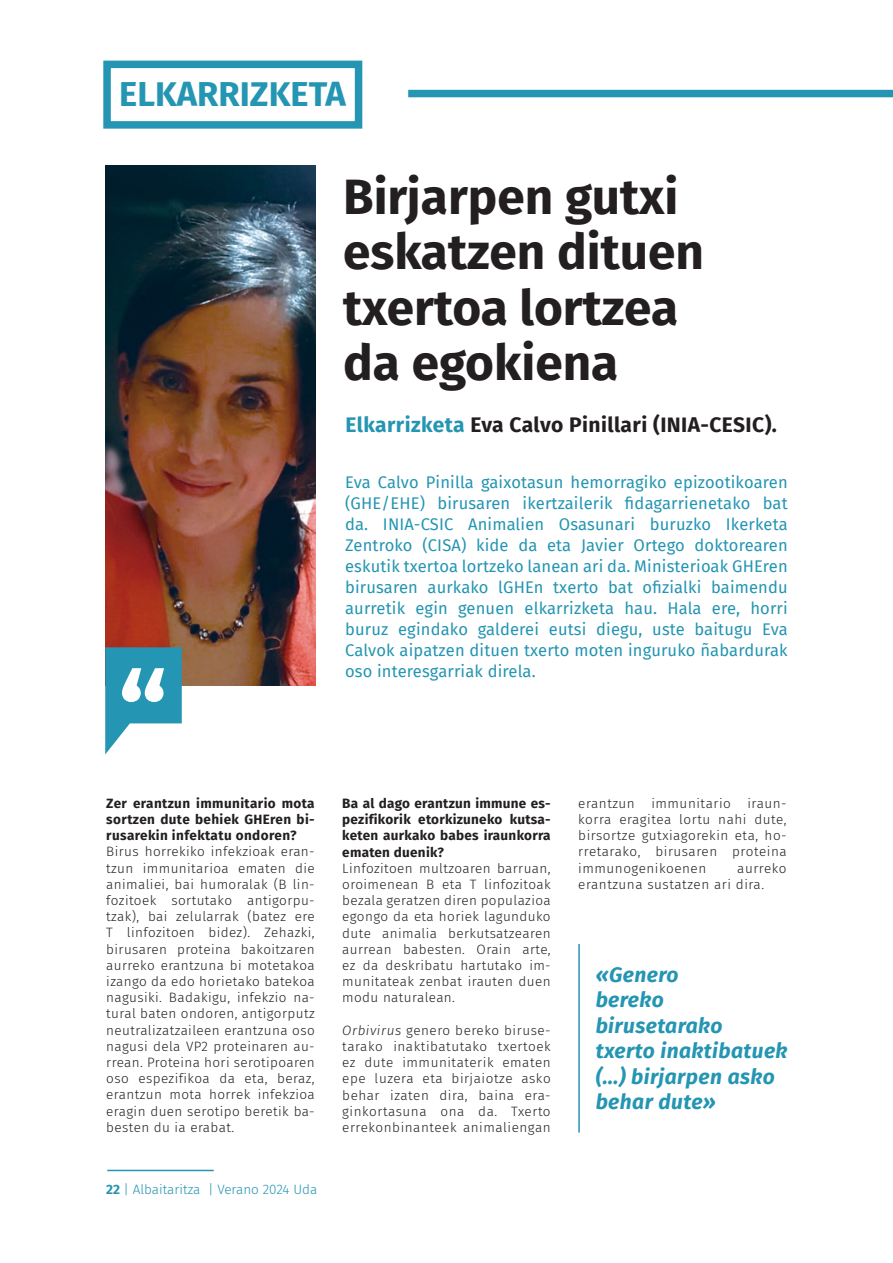
<style>
.page{position:relative;width:893px;height:1263px;background:#fff}
.page>*{position:absolute;margin:0;border:0;box-sizing:border-box;transform-origin:0 0}
.t1{font:700 111px "Fira Sans";color:#fff}
.t2{font:700 49.5px/55.5px "Fira Sans";color:#231f20}
.t3{font:700 34.5px "Fira Sans";color:#2495b2}
.t4{font:italic 700 21px/25.5px "Fira Sans";letter-spacing:.02em;color:#2495b2}
.t5{font:700 21px "Fira Sans";letter-spacing:.02em;color:#231f20}
.Elkarrizketa-Errepor{font:16.5px/21px "Fira Sans";letter-spacing:.01em;color:#2495b2;text-align:justify}
.Paragrafoa_ELK{font:300 13.5px/16.2px "Fira Sans";letter-spacing:.03em;color:#231f20;text-align:justify}
.Paragrafoa_ELK-2{font:700 13.5px/16.2px "Fira Sans";letter-spacing:.02em;color:#231f20;text-align:justify}
.t6{font:300 13.5px "Fira Sans";color:#2495b2}
.s1{color:#2495b2}
.s2{font-weight:700}
.s3{font-style:italic}
</style>
<div class="page">
<hr style="left:107px;top:1170px;width:107px;height:1px;background:#2495b2">
<div style="left:103px;top:61px;width:259px;height:68px;border:8px solid #2495b2"></div>
<div style="left:408px;top:90px;width:485px;height:7px;background:#2495b2"></div>
<img style="left:105px;top:166px;width:210px;height:520px">
<svg style="left:105px;top:647px;width:77px;height:107px"></svg>
<hr style="left:578px;top:944px;width:2px;height:188px;background:#2495b2">
<p class="t3" style="left:119px;top:65px;width:228px">ELKARRIZKETA</p>
<p class="t2" style="left:343px;top:165px;width:337px">Birjarpen gutxi</p>
<p class="t2" style="left:343px;top:221px;width:362px">eskatzen dituen txertoa lortzea</p>
<p class="t2" style="left:343px;top:332px;width:277px">da egokiena</p>
<p class="t1" style="left:118px;top:621px;width:51px">“</p>
<p class="t5" style="left:345px;top:407px;width:433px"><span class="s1">Elkarrizketa</span> Eva Calvo Pinillari (INIA-CESIC).</p>
<p class="Elkarrizketa-Errepor" style="left:345px;top:472px;width:444px">Eva Calvo Pinilla gaixotasun hemorragiko epizootikoaren (GHE/EHE) birusaren ikertzailerik fidagarrienetako bat da. INIA-CSIC Animalien Osasunari buruzko Ikerketa Zentroko (CISA) kide da eta Javier Ortego doktorearen eskutik txertoa lortzeko lanean ari da. Ministerioak GHEren birusaren aurkako lGHEn txerto bat ofizialki baimendu aurretik egin genuen elkarrizketa hau. Hala ere, horri buruz egindako galderei eutsi diegu, uste baitugu Eva Calvok aipatzen dituen txerto moten inguruko ñabardurak oso interesgarriak direla.</p>
<p class="Paragrafoa_ELK-2" style="left:106px;top:794px;width:210px">Zer erantzun immunitario mota sortzen dute behiek GHEren bi&shy;rusarekin infektatu ondoren?</p>
<p class="Paragrafoa_ELK" style="left:106px;top:843px;width:210px">Birus horrekiko infekzioak eran&shy;tzun immunitarioa ematen die animaliei, bai humoralak (B lin&shy;fozitoek sortutako antigorpu&shy;tzak), bai zelularrak (batez ere T linfozitoen bidez). Zehazki, birusaren proteina bakoitzaren aurreko erantzuna bi motetakoa izango da edo horietako batekoa nagusiki. Badakigu, infekzio na&shy;tural baten ondoren, antigorputz neutralizatzaileen erantzuna oso nagusi dela VP2 proteinaren au&shy;rrean. Proteina hori serotipoaren oso espezifikoa da eta, beraz, erantzun mota horrek infekzioa eragin duen serotipo beretik ba&shy;besten du ia erabat.</p>
<p class="t6" style="left:106px;top:1180px;width:212px"><span class="s2">22</span> | Albaitaritza | Verano 2024 Uda</p>
<p class="Paragrafoa_ELK-2" style="left:342px;top:794px;width:210px">Ba al dago erantzun immune es&shy;pezifikorik etorkizuneko kutsa&shy;keten aurkako babes iraunkorra ematen duenik?</p>
<p class="Paragrafoa_ELK" style="left:342px;top:860px;width:210px">Linfozitoen multzoaren barruan, oroimenean B eta T linfozitoak bezala geratzen diren populazioa egongo da eta horiek lagunduko dute animalia berkutsatzearen aurrean babesten. Orain arte, ez da deskribatu hartutako im&shy;munitateak zenbat irauten duen modu naturalean.</p>
<p class="Paragrafoa_ELK" style="left:342px;top:1022px;width:210px"><span class="s3">Orbivirus</span> genero bereko biruse&shy;tarako inaktibatutako txertoek ez dute immunitaterik ematen epe luzera eta birjaiotze asko behar izaten dira, baina era&shy;ginkortasuna ona da. Txerto errekonbinanteek animaliengan</p>
<p class="Paragrafoa_ELK" style="left:578px;top:795px;width:210px">erantzun immunitario iraun&shy;korra eragitea lortu nahi dute, birsortze gutxiagorekin eta, ho&shy;rretarako, birusaren proteina immunogenikoenen</p>
<p class="Paragrafoa_ELK" style="left:578px;top:860px;width:210px;text-indent:159px">aurreko erantzuna sustatzen ari dira.</p>
<p class="t4" style="left:596px;top:960px;width:84px">«Genero</p>
<p class="t4" style="left:596px;top:986px;width:70px">bereko</p>
<p class="t4" style="left:596px;top:1011px;width:128px">birusetarako</p>
<p class="t4" style="left:596px;top:1037px;width:193px">txerto inaktibatuek (...) birjarpen asko behar dute»</p>
</div>
